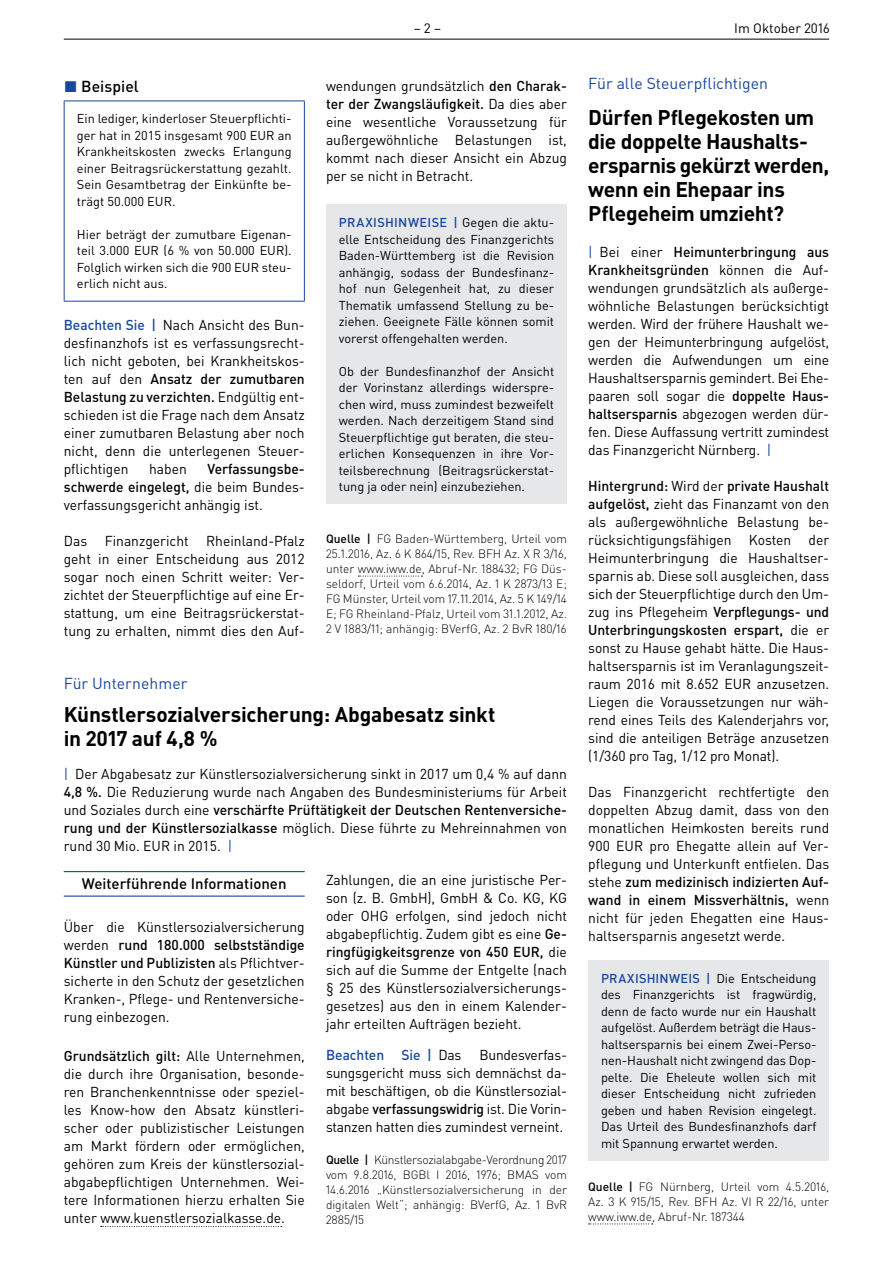
<style>
.page{position:relative;width:893px;height:1263px;background:#fff}
.page>*{position:absolute;margin:0;border:0;box-sizing:border-box;transform-origin:0 0}
.t1{font:700 21px/24px "DIN Pro";letter-spacing:-.015em;color:#000}
.t2{font:15.75px "DIN Pro";color:#17479e}
.t3{font:500 15.75px "DIN Pro";letter-spacing:.005em;color:#000}
.t4{font:500 15px "DIN Pro";color:#000}
.t5{font:14.25px/18px "DIN Pro";color:#000;text-align:justify}
.t6{font:500 14.25px "DIN Pro";letter-spacing:-.005em;color:#17479e}
.t7{font:13.5px "DIN Pro";color:#000}
.t8{font:12.75px/16.5px "DIN Pro";color:#000;text-align:justify}
.t9{font:300 12px/15px "DIN Pro";color:#000;text-align:justify}
.s1{color:#17479e}
.s2{font-weight:500;color:#17479e}
.s3{font-weight:500}
.s4{font-weight:400;color:#000}
</style>
<div class="page">
<hr style="left:64px;top:39px;width:765px;height:1px;background:#000">
<hr style="left:64px;top:101px;width:241px;height:1px;background:#17479e">
<hr style="left:64px;top:101px;width:1px;height:200px;background:#17479e">
<hr style="left:304px;top:101px;width:1px;height:200px;background:#17479e">
<hr style="left:64px;top:301px;width:241px;height:1px;background:#17479e">
<svg style="left:358px;top:576px;width:64px;height:1px"></svg>
<div style="left:326px;top:205px;width:241px;height:299px;background:#e6e7e8"></div>
<hr style="left:64px;top:871px;width:241px;height:1px;background:#17479e">
<hr style="left:64px;top:895px;width:241px;height:2px;background:#17479e">
<svg style="left:101px;top:1226px;width:181px;height:1px"></svg>
<svg style="left:589px;top:1223px;width:64px;height:1px"></svg>
<div style="left:588px;top:960px;width:241px;height:201px;background:#e6e7e8"></div>
<p class="t7" style="left:414px;top:19px;width:29px">– 2 –</p>
<p class="t7" style="left:734px;top:19px;width:97px">Im Oktober 2016</p>
<p class="t3" style="left:64px;top:76px;width:76px"><span class="s1">◼</span> Beispiel</p>
<p class="t8" style="left:77px;top:110px;width:216px">Ein lediger, kinderloser Steuerpflichti&shy;ger hat in 2015 insgesamt 900 EUR an Krankheitskosten zwecks Erlangung einer Beitragsrückerstattung gezahlt.<br>Sein Gesamtbetrag der Einkünfte be&shy;trägt 50.000 EUR.</p>
<p class="t8" style="left:77px;top:226px;width:216px">Hier beträgt der zumutbare Eigenan&shy;teil 3.000 EUR (6 % von 50.000 EUR).<br>Folglich wirken sich die 900 EUR steu&shy;erlich nicht aus.</p>
<p class="t5" style="left:64px;top:315px;width:242px"><span class="s2">Beachten Sie |</span> Nach Ansicht des Bun&shy;desfinanzhofs ist es verfassungsrecht&shy;lich nicht geboten, bei Krankheitskos&shy;ten auf den <span class="s3">Ansatz der zumutbaren Belastung zu verzichten.</span> Endgültig ent&shy;schieden ist die Frage nach dem Ansatz einer zumutbaren Belastung aber noch nicht, denn die unterlegenen Steuer&shy;pflichtigen</p>
<p class="t5" style="left:64px;top:459px;width:242px;text-indent:144px"><span class="s3">Verfassungsbe&shy;schwerde eingelegt,</span> die beim Bundes&shy;verfassungsgericht anhängig ist.</p>
<p class="t5" style="left:64px;top:531px;width:242px">Das Finanzgericht Rheinland-Pfalz geht in einer Entscheidung aus 2012 sogar noch einen Schritt weiter: Ver&shy;zichtet der Steuerpflichtige auf eine Er&shy;stattung, um eine Beitragsrückerstat&shy;tung zu erhalten, nimmt dies den Auf-</p>
<p class="t5" style="left:149px;top:459px;width:39px">haben</p>
<p class="t5" style="left:326px;top:77px;width:242px">wendungen grundsätzlich <span class="s3">den Charak&shy;ter der Zwangsläufigkeit.</span> Da dies aber eine wesentliche Voraussetzung für außergewöhnliche Belastungen ist, kommt nach dieser Ansicht ein Abzug per se nicht in Betracht.</p>
<p class="t8" style="left:339px;top:214px;width:217px"><span class="s2">PRAXISHINWEISE |</span> Gegen die aktu&shy;elle Entscheidung des Finanzgerichts Baden-Württemberg ist die Revision anhängig, sodass der Bundesfinanz&shy;hof nun Gelegenheit hat, zu dieser Thematik umfassend Stellung zu be&shy;ziehen. Geeignete Fälle können somit vorerst offengehalten werden.</p>
<p class="t8" style="left:339px;top:362px;width:217px">Ob der Bundesfinanzhof der Ansicht der Vorinstanz allerdings widerspre&shy;chen wird, muss zumindest bezweifelt werden. Nach derzeitigem Stand sind Steuerpflichtige gut beraten, die steu&shy;erlichen Konsequenzen in ihre Vor&shy;teilsberechnung (Beitragsrückerstat&shy;tung ja oder nein) einzubeziehen.</p>
<p class="t9" style="left:326px;top:531px;width:242px"><span class="s3">Quelle |</span> FG Baden-Württemberg, Urteil vom 25.1.2016, Az. 6 K 864/15, Rev. BFH Az. X R 3/16, unter www.iww.de, Abruf-Nr. 188432; FG Düs&shy;seldorf, Urteil vom 6.6.2014, Az. 1 K 2873/13 E; FG Münster, Urteil vom 17.11.2014, Az. 5 K 149/14<br>E; FG Rheinland-Pfalz, Urteil vom 31.1.2012, Az.<br>2 V 1883/11; anhängig: BVerfG, Az. 2 BvR 180/16</p>
<p class="t2" style="left:64px;top:673px;width:125px">Für Unternehmer</p>
<h1 class="t1" style="left:64px;top:702px;width:433px">Künstlersozialversicherung: Abgabesatz sinkt in 2017 auf 4,8 %</h1>
<p class="t5" style="left:64px;top:765px;width:505px"><span class="s1">|</span> Der Abgabesatz zur Künstlersozialversicherung sinkt in 2017 um 0,4 % auf dann <span class="s3">4,8 %.</span> Die Reduzierung wurde nach Angaben des Bundesministeriums für Arbeit und Soziales durch eine <span class="s3">verschärfte Prüftätigkeit der Deutschen Rentenversiche&shy;rung und der Künstlersozialkasse</span> möglich. Diese führte zu Mehreinnahmen von rund 30 Mio. EUR in 2015. <span class="s1">|</span></p>
<p class="t4" style="left:82px;top:873px;width:206px">Weiterführende Informationen</p>
<p class="t5" style="left:64px;top:918px;width:242px">Über die Künstlersozialversicherung werden <span class="s3">rund 180.000 selbstständige Künstler und Publizisten</span> als Pflichtver&shy;sicherte in den Schutz der gesetzlichen Kranken-, Pflege- und Rentenversiche&shy;rung einbezogen.</p>
<p class="t5" style="left:64px;top:1047px;width:242px"><span class="s3">Grundsätzlich gilt:</span> Alle Unternehmen, die durch ihre Organisation, besonde&shy;ren Branchenkenntnisse oder speziel&shy;les Know-how den Absatz künstleri&shy;scher oder publizistischer Leistungen am Markt fördern oder ermöglichen, gehören zum Kreis der künstlersozial&shy;abgabepflichtigen Unternehmen. Wei&shy;tere Informationen hierzu erhalten Sie unter www.kuenstlersozialkasse.de.</p>
<p class="t5" style="left:326px;top:870px;width:242px">Zahlungen, die an eine juristische Per&shy;son (z. B. GmbH), GmbH &amp; Co. KG, KG oder OHG erfolgen, sind jedoch nicht abgabepflichtig. Zudem gibt es eine <span class="s3">Ge&shy;ringfügigkeitsgrenze von 450 EUR,</span> die sich auf die Summe der Entgelte (nach § 25 des Künstlersozialversicherungs&shy;gesetzes) aus den in einem Kalender&shy;jahr erteilten Aufträgen bezieht.</p>
<p class="t6" style="left:326px;top:1045px;width:137px">Beachten Sie | <span class="s4">Das</span></p>
<p class="t5" style="left:326px;top:1045px;width:242px;text-indent:153px">Bundesverfas&shy;sungsgericht muss sich demnächst da&shy;mit beschäftigen, ob die Künstlersozial&shy;abgabe <span class="s3">verfassungswidrig</span> ist. Die Vorin&shy;stanzen hatten dies zumindest verneint.</p>
<p class="t9" style="left:326px;top:1151px;width:242px"><span class="s3">Quelle |</span> Künstlersozialabgabe-Verordnung 2017 vom 9.8.2016, BGBl I 2016, 1976; BMAS vom 14.6.2016 „Künstlersozialversicherung in der digitalen Welt“; anhängig: BVerfG, Az. 1 BvR 2885/15</p>
<p class="t2" style="left:588px;top:73px;width:181px">Für alle Steuerpflichtigen</p>
<h1 class="t1" style="left:588px;top:105px;width:242px">Dürfen Pflegekosten um die doppelte Haushalts&shy;ersparnis gekürzt werden, wenn ein Ehepaar ins<br>Pflegeheim umzieht?</h1>
<p class="t5" style="left:588px;top:243px;width:242px"><span class="s1">|</span> Bei einer <span class="s3">Heimunterbringung aus Krankheitsgründen</span> können die Auf&shy;wendungen grundsätzlich als außerge&shy;wöhnliche Belastungen berücksichtigt werden. Wird der frühere Haushalt we&shy;gen der Heimunterbringung aufgelöst, werden die Aufwendungen um eine Haushaltsersparnis gemindert. Bei Ehe&shy;paaren soll sogar die <span class="s3">doppelte Haus&shy;haltsersparnis</span> abgezogen werden dür&shy;fen. Diese Auffassung vertritt zumindest das Finanzgericht Nürnberg. <span class="s1">|</span></p>
<p class="t5" style="left:588px;top:477px;width:242px"><span class="s3">Hintergrund:</span> Wird der <span class="s3">private Haushalt aufgelöst,</span> zieht das Finanzamt von den als außergewöhnliche Belastung be&shy;rücksichtigungsfähigen Kosten der Heimunterbringung die Haushaltser&shy;sparnis ab. Diese soll ausgleichen, dass sich der Steuerpflichtige durch den Um&shy;zug ins Pflegeheim <span class="s3">Verpflegungs- und Unterbringungskosten erspart,</span> die er sonst zu Hause gehabt hätte. Die Haus&shy;haltsersparnis ist im Veranlagungszeit&shy;raum 2016 mit 8.652 EUR anzusetzen.<br>Liegen die Voraussetzungen nur wäh&shy;rend eines Teils des Kalenderjahrs vor, sind die anteiligen Beträge anzusetzen (1/360 pro Tag, 1/12 pro Monat).</p>
<p class="t5" style="left:588px;top:783px;width:242px">Das Finanzgericht rechtfertigte den doppelten Abzug damit, dass von den monatlichen Heimkosten bereits rund 900 EUR pro Ehegatte allein auf Ver&shy;pflegung und Unterkunft entfielen. Das stehe <span class="s3">zum medizinisch indizierten Auf&shy;wand in einem Missverhältnis,</span> wenn nicht für jeden Ehegatten eine Haus&shy;haltsersparnis angesetzt werde.</p>
<p class="t8" style="left:601px;top:969px;width:217px"><span class="s2">PRAXISHINWEIS |</span> Die Entscheidung des Finanzgerichts ist fragwürdig, denn de facto wurde nur ein Haushalt aufgelöst. Außerdem beträgt die Haus&shy;haltsersparnis bei einem Zwei-Perso&shy;nen-Haushalt nicht zwingend das Dop&shy;pelte. Die Eheleute wollen sich mit dieser Entscheidung nicht zufrieden geben und haben Revision eingelegt.<br>Das Urteil des Bundesfinanzhofs darf mit Spannung erwartet werden.</p>
<p class="t9" style="left:588px;top:1178px;width:242px"><span class="s3">Quelle |</span> FG Nürnberg, Urteil vom 4.5.2016, Az. 3 K 915/15, Rev. BFH Az. VI R 22/16, unter www.iww.de, Abruf-Nr. 187344</p>
</div>
